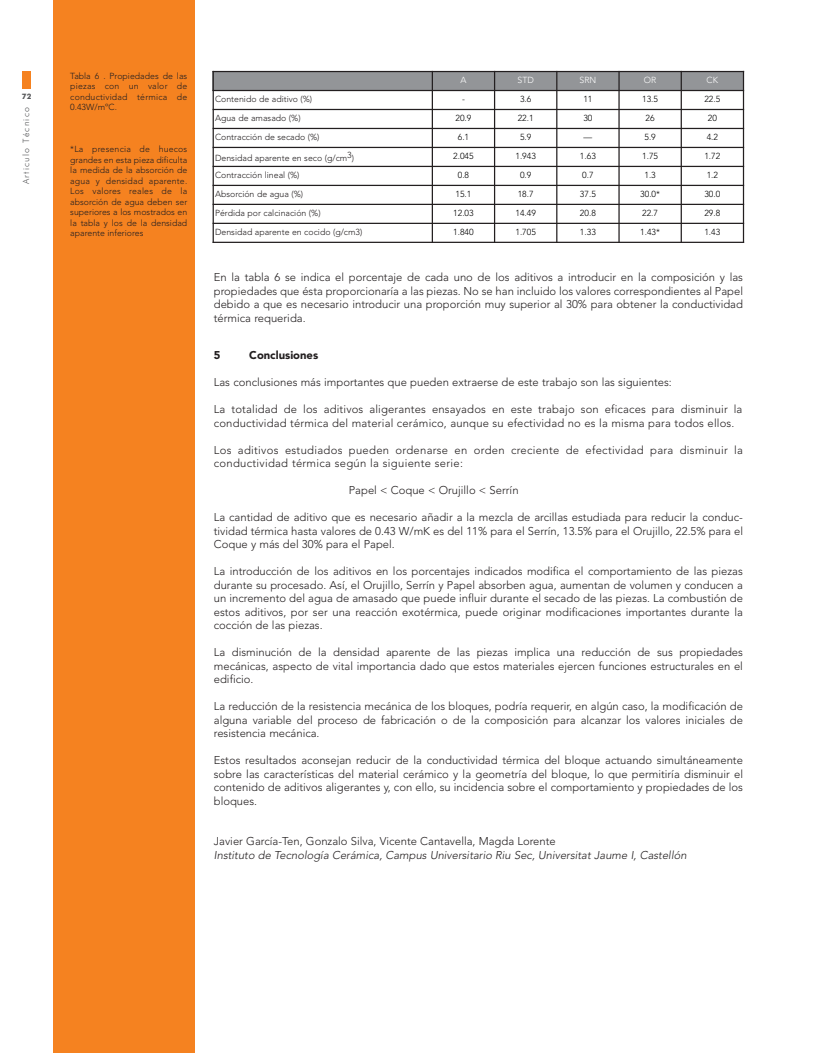
<style>
.page{position:relative;width:815px;height:1053px;background:#fff}
.page>*{position:absolute;margin:0;border:0;box-sizing:border-box;transform-origin:0 0}
.t1{font:300 11.25px/13.5px "Avenir";color:#231f20;text-align:justify}
.t2{font:300 11.25px/13.5px "Avenir";letter-spacing:.025em;color:#231f20}
.t3{font:italic 300 11.25px "Avenir";color:#231f20}
.t4{font:900 11.25px "Avenir";color:#231f20}
.t5{font:300 8.75px/10.5px "Avenir";color:#231f20;text-align:justify}
.t6{font:300 8.75px "Avenir";color:#000}
.t7{font:300 8.75px "Futura BT";letter-spacing:.14em;color:#57585a}
.t8{font:300 8.75px "Avenir";color:#fff}
.t9{font:700 7.5px "Futura BT";color:#57585a}
</style>
<div class="page">
<div style="left:22px;top:71px;width:9px;height:18px;background:#f58220"></div>
<div style="left:53px;top:0;width:142px;height:1052px;background:#f58220"></div>
<div style="left:213px;top:71px;width:219px;height:19px;background:#939598"></div>
<div style="left:432px;top:71px;width:63px;height:19px;background:#939598"></div>
<div style="left:495px;top:71px;width:62px;height:19px;background:#939598"></div>
<div style="left:557px;top:71px;width:62px;height:19px;background:#939598"></div>
<div style="left:619px;top:71px;width:62px;height:19px;background:#939598"></div>
<div style="left:681px;top:71px;width:63px;height:19px;background:#939598"></div>
<hr style="left:213px;top:71px;width:1px;height:172px;background:#231f20">
<hr style="left:432px;top:71px;width:1px;height:172px;background:#231f20">
<hr style="left:494px;top:71px;width:1px;height:172px;background:#231f20">
<hr style="left:556px;top:71px;width:1px;height:172px;background:#231f20">
<hr style="left:618px;top:71px;width:2px;height:172px;background:#231f20">
<hr style="left:681px;top:71px;width:1px;height:172px;background:#231f20">
<hr style="left:743px;top:71px;width:1px;height:172px;background:#231f20">
<hr style="left:213px;top:71px;width:531px;height:1px;background:#231f20">
<hr style="left:213px;top:90px;width:531px;height:1px;background:#231f20">
<hr style="left:213px;top:109px;width:531px;height:1px;background:#231f20">
<hr style="left:213px;top:128px;width:531px;height:1px;background:#231f20">
<hr style="left:213px;top:147px;width:531px;height:1px;background:#231f20">
<hr style="left:213px;top:166px;width:531px;height:1px;background:#231f20">
<hr style="left:213px;top:185px;width:531px;height:1px;background:#231f20">
<hr style="left:213px;top:204px;width:531px;height:1px;background:#231f20">
<hr style="left:213px;top:223px;width:531px;height:1px;background:#231f20">
<hr style="left:213px;top:242px;width:531px;height:1px;background:#231f20">
<p class="t9" style="left:22px;top:94px;width:11px">72</p>
<p class="t7" style="left:22px;top:184px;width:78px;rotate:-90deg">Articulo Técnico</p>
<p class="t5" style="left:70px;top:71px;width:119px">Tabla 6 . Propiedades de las piezas con un valor de conductividad térmica de 0.43W/mºC.</p>
<p class="t5" style="left:70px;top:145px;width:119px">*La presencia de huecos grandes en esta pieza dificulta la medida de la absorción de agua y densidad aparente.<br>Los valores reales de la absorción de agua deben ser superiores a los mostrados en la tabla y los de la densidad aparente inferiores</p>
<p class="t8" style="left:460px;top:77px;width:7px">A</p>
<p class="t8" style="left:517px;top:77px;width:18px">STD</p>
<p class="t8" style="left:579px;top:77px;width:18px">SRN</p>
<p class="t8" style="left:644px;top:77px;width:14px">OR</p>
<p class="t8" style="left:707px;top:77px;width:13px">CK</p>
<p class="t5" style="left:215px;top:95px;width:99px">Contenido de aditivo (%)</p>
<p class="t6" style="left:462px;top:96px;width:4px">-</p>
<p class="t6" style="left:520px;top:96px;width:13px">3.6</p>
<p class="t6" style="left:583px;top:96px;width:11px">11</p>
<p class="t6" style="left:642px;top:96px;width:17px">13.5</p>
<p class="t6" style="left:704px;top:96px;width:17px">22.5</p>
<p class="t5" style="left:215px;top:114px;width:87px">Agua de amasado (%)</p>
<p class="t6" style="left:455px;top:115px;width:17px">20.9</p>
<p class="t6" style="left:518px;top:115px;width:17px">22.1</p>
<p class="t6" style="left:583px;top:115px;width:11px">30</p>
<p class="t6" style="left:646px;top:115px;width:11px">26</p>
<p class="t6" style="left:708px;top:115px;width:11px">20</p>
<p class="t5" style="left:215px;top:133px;width:106px">Contracción de secado (%)</p>
<p class="t6" style="left:458px;top:134px;width:13px">6.1</p>
<p class="t6" style="left:520px;top:134px;width:13px">5.9</p>
<p class="t6" style="left:584px;top:134px;width:10px">—</p>
<p class="t6" style="left:644px;top:134px;width:13px">5.9</p>
<p class="t6" style="left:707px;top:134px;width:13px">4.2</p>
<p class="t5" style="left:215px;top:153px;width:141px">Densidad aparente en seco (g/cm3)</p>
<p class="t6" style="left:453px;top:153px;width:22px">2.045</p>
<p class="t6" style="left:515px;top:153px;width:22px">1.943</p>
<p class="t6" style="left:580px;top:153px;width:17px">1.63</p>
<p class="t6" style="left:642px;top:153px;width:17px">1.75</p>
<p class="t6" style="left:704px;top:153px;width:17px">1.72</p>
<p class="t5" style="left:215px;top:171px;width:86px">Contracción lineal (%)</p>
<p class="t6" style="left:458px;top:172px;width:13px">0.8</p>
<p class="t6" style="left:520px;top:172px;width:13px">0.9</p>
<p class="t6" style="left:582px;top:172px;width:13px">0.7</p>
<p class="t6" style="left:644px;top:172px;width:13px">1.3</p>
<p class="t6" style="left:707px;top:172px;width:13px">1.2</p>
<p class="t5" style="left:215px;top:190px;width:90px">Absorción de agua (%)</p>
<p class="t6" style="left:455px;top:190px;width:17px">15.1</p>
<p class="t6" style="left:518px;top:190px;width:17px">18.7</p>
<p class="t6" style="left:580px;top:190px;width:17px">37.5</p>
<p class="t6" style="left:640px;top:190px;width:21px">30.0*</p>
<p class="t6" style="left:704px;top:190px;width:17px">30.0</p>
<p class="t5" style="left:215px;top:208px;width:107px">Pérdida por calcinación (%)</p>
<p class="t6" style="left:453px;top:209px;width:22px">12.03</p>
<p class="t6" style="left:515px;top:209px;width:22px">14.49</p>
<p class="t6" style="left:580px;top:209px;width:17px">20.8</p>
<p class="t6" style="left:642px;top:209px;width:17px">22.7</p>
<p class="t6" style="left:704px;top:209px;width:17px">29.8</p>
<p class="t5" style="left:215px;top:227px;width:149px">Densidad aparente en cocido (g/cm3)</p>
<p class="t6" style="left:453px;top:228px;width:22px">1.840</p>
<p class="t6" style="left:515px;top:228px;width:22px">1.705</p>
<p class="t6" style="left:580px;top:228px;width:17px">1.33</p>
<p class="t6" style="left:640px;top:228px;width:21px">1.43*</p>
<p class="t6" style="left:704px;top:228px;width:17px">1.43</p>
<p class="t1" style="left:214px;top:271px;width:531px">En la tabla 6 se indica el porcentaje de cada uno de los aditivos a introducir en la composición y las propiedades que ésta proporcionaría a las piezas. No se han incluido los valores correspondientes al Papel debido a que es necesario introducir una proporción muy superior al 30% para obtener la conductividad térmica requerida.</p>
<p class="t4" style="left:214px;top:350px;width:8px">5</p>
<p class="t4" style="left:249px;top:350px;width:70px">Conclusiones</p>
<p class="t1" style="left:214px;top:376px;width:459px">Las conclusiones más importantes que pueden extraerse de este trabajo son las siguientes:</p>
<p class="t1" style="left:214px;top:403px;width:530px">La totalidad de los aditivos aligerantes ensayados en este trabajo son eficaces para disminuir la conductividad térmica del material cerámico, aunque su efectividad no es la misma para todos ellos.</p>
<p class="t2" style="left:214px;top:444px;width:531px">Los aditivos estudiados pueden ordenarse en orden creciente de efectividad para disminuir la conductividad térmica según la siguiente serie:</p>
<p class="t1" style="left:349px;top:484px;width:171px">Papel &lt; Coque &lt; Orujillo &lt; Serrín</p>
<p class="t1" style="left:214px;top:511px;width:531px">La cantidad de aditivo que es necesario añadir a la mezcla de arcillas estudiada para reducir la conduc&shy;tividad térmica hasta valores de 0.43 W/mK es del 11% para el Serrín, 13.5% para el Orujillo, 22.5% para el Coque y más del 30% para el Papel.</p>
<p class="t1" style="left:214px;top:565px;width:531px">La introducción de los aditivos en los porcentajes indicados modifica el comportamiento de las piezas durante su procesado. Así, el Orujillo, Serrín y Papel absorben agua, aumentan de volumen y conducen a un incremento del agua de amasado que puede influir durante el secado de las piezas. La combustión de estos aditivos, por ser una reacción exotérmica, puede originar modificaciones importantes durante la cocción de las piezas.</p>
<p class="t1" style="left:214px;top:646px;width:531px">La disminución de la densidad aparente de las piezas implica una reducción de sus propiedades mecánicas, aspecto de vital importancia dado que estos materiales ejercen funciones estructurales en el edificio.</p>
<p class="t1" style="left:214px;top:700px;width:531px">La reducción de la resistencia mecánica de los bloques, podría requerir, en algún caso, la modificación de alguna variable del proceso de fabricación o de la composición para alcanzar los valores iniciales de resistencia mecánica.</p>
<p class="t1" style="left:214px;top:754px;width:531px">Estos resultados aconsejan reducir de la conductividad térmica del bloque actuando simultáneamente sobre las características del material cerámico y la geometría del bloque, lo que permitiría disminuir el contenido de aditivos aligerantes y, con ello, su incidencia sobre el comportamiento y propiedades de los bloques.</p>
<p class="t1" style="left:214px;top:835px;width:343px">Javier García-Ten, Gonzalo Silva, Vicente Cantavella, Magda Lorente</p>
<p class="t3" style="left:214px;top:850px;width:474px">Instituto de Tecnología Cerámica, Campus Universitario Riu Sec, Universitat Jaume I, Castellón</p>
</div>
